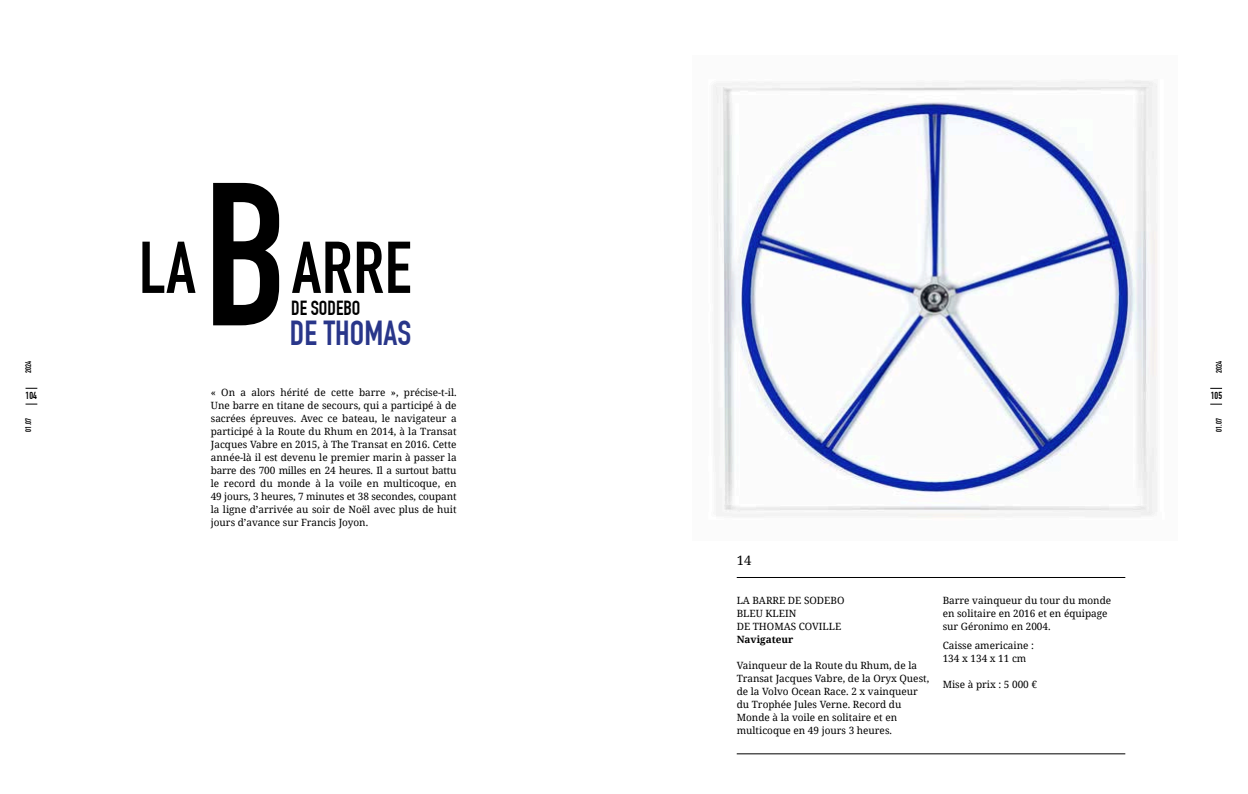
<style>
.page{position:relative;width:1248px;height:794px;background:#fff}
.page>*{position:absolute;margin:0;border:0;box-sizing:border-box;transform-origin:0 0}
.t1{font:200px "DIN1451 Engschrift";color:#000}
.t2{font:72px "DIN1451 Engschrift";letter-spacing:.01em;color:#000}
.t3{font:34px "DIN1451 Engschrift";letter-spacing:.005em;color:#29368a}
.t4{font:20px "DIN1451 Engschrift";color:#000}
.t5{font:13px "Noto Serif";color:#000}
.t6{font:10px/13px "Noto Serif";color:#000}
.t7{font:700 10px "Noto Serif";color:#000}
.t8{font:10px "DIN1451 Engschrift";letter-spacing:.01em;color:#000}
.t9{font:8px "DIN1451 Engschrift";letter-spacing:.01em;color:#000}
</style>
<div class="page">
<img style="left:713px;top:80px;width:444px;height:438px">
<hr style="left:736px;top:577px;width:389px;height:1px;background:#000">
<hr style="left:736px;top:753px;width:389px;height:1px;background:#000">
<h2 class="t2" style="left:139px;top:225px;width:58px">LA</h2>
<h1 class="t1" style="left:203px;top:138px;width:87px">B</h1>
<h2 class="t2" style="left:292px;top:225px;width:121px">ARRE</h2>
<h3 class="t3" style="left:290px;top:313px;width:123px">DE THOMAS</h3>
<h3 class="t4" style="left:291px;top:296px;width:71px">DE SODEBO</h3>
<p class="t9" style="left:24px;top:373px;width:14px;rotate:-90deg">2024</p>
<p class="t9" style="left:1214px;top:373px;width:14px;rotate:-90deg">2024</p>
<p class="t8" style="left:26px;top:390px;width:13px">104</p>
<p class="t9" style="left:24px;top:431px;width:15px;rotate:-90deg">01.07</p>
<p class="t6" style="left:211px;top:386px;width:247px;text-align:justify">« On a alors hérité de cette barre », précise-t-il.<br>Une barre en titane de secours, qui a participé à de sacrées épreuves. Avec ce bateau, le navigateur a participé à la Route du Rhum en 2014, à la Transat Jacques Vabre en 2015, à The Transat en 2016. Cette année-là il est devenu le premier marin à passer la barre des 700 milles en 24 heures. Il a surtout battu le record du monde à la voile en multicoque, en 49 jours, 3 heures, 7 minutes et 38 secondes, coupant la ligne d’arrivée au soir de Noël avec plus de huit jours d’avance sur Francis Joyon.</p>
<p class="t8" style="left:1210px;top:390px;width:13px">105</p>
<p class="t9" style="left:1214px;top:432px;width:15px;rotate:-90deg">01.07</p>
<h3 class="t5" style="left:736px;top:551px;width:16px">14</h3>
<p class="t6" style="left:736px;top:593px;width:109px">LA BARRE DE SODEBO<br>BLEU KLEIN<br>DE THOMAS COVILLE</p>
<p class="t7" style="left:736px;top:632px;width:58px">Navigateur</p>
<p class="t6" style="left:736px;top:658px;width:194px">Vainqueur de la Route du Rhum, de la Transat Jacques Vabre, de la Oryx Quest, de la Volvo Ocean Race. 2 x vainqueur du Trophée Jules Verne. Record du Monde à la voile en solitaire et en multicoque en 49 jours 3 heures.</p>
<p class="t6" style="left:942px;top:593px;width:170px">Barre vainqueur du tour du monde en solitaire en 2016 et en équipage sur Géronimo en 2004.</p>
<p class="t6" style="left:942px;top:638px;width:93px">Caisse americaine :<br>134 x 134 x 11 cm</p>
<p class="t6" style="left:942px;top:678px;width:96px">Mise à prix : 5 000 €</p>
</div>
